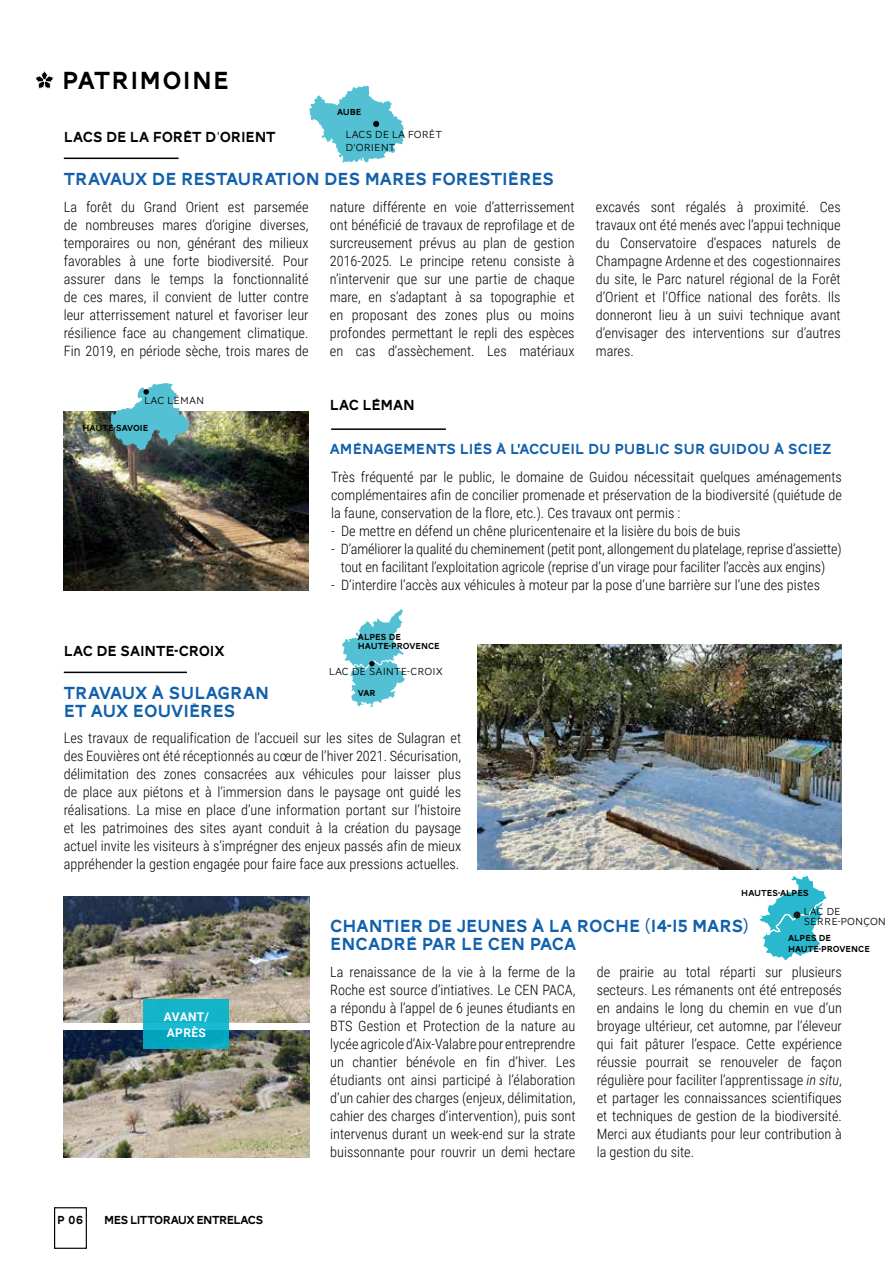
<style>
.page{position:relative;width:893px;height:1263px;background:#fff}
.page>*{position:absolute;margin:0;border:0;box-sizing:border-box;transform-origin:0 0}
.t1{font:25.5px "AW Conqueror Carved One";letter-spacing:.05em;color:#000}
.t2{font:18px/18px "AW Conqueror Carved One";color:#1160ab}
.t3{font:15px "AW Conqueror Carved One";color:#1160ab}
.t4{font:15px "AW Conqueror Carved One";letter-spacing:-.01em;color:#000}
.t5{font:300 14.25px/18px "Roboto Condensed";color:#000;text-align:justify}
.t6{font:12px "AW Conqueror Carved One";letter-spacing:-.05em;color:#000}
.t7{font:700 12px/16.5px "Roboto";letter-spacing:.035em;color:#fff}
.t8{font:300 10.5px/10.5px "AW Conqueror Sans";color:#000}
.t9{font:9px/9px "AW Conqueror Carved One";color:#000}
.s1{font-style:italic}
</style>
<div class="page">
<div style="left:54px;top:1207px;width:33px;height:42px;border:1px solid #000"></div>
<hr style="left:64px;top:158px;width:115px;height:1px;background:#000">
<hr style="left:331px;top:428px;width:115px;height:2px;background:#000">
<svg style="left:35px;top:71px;width:19px;height:18px"></svg>
<svg style="left:342px;top:609px;width:63px;height:98px"></svg>
<img style="left:64px;top:411px;width:245px;height:179px">
<svg style="left:111px;top:383px;width:79px;height:67px"></svg>
<img style="left:477px;top:644px;width:365px;height:226px">
<hr style="left:64px;top:672px;width:123px;height:1px;background:#000">
<img style="left:64px;top:896px;width:245px;height:126px">
<img style="left:64px;top:1031px;width:245px;height:126px">
<div style="left:143px;top:999px;width:86px;height:50px;background:linear-gradient(to bottom,#1ab9cd,#04a7c0)"></div>
<svg style="left:759px;top:875px;width:68px;height:86px"></svg>
<div style="left:793px;top:911px;width:7px;height:7px;background:#1c1c1c;border-radius:50%"></div>
<svg style="left:309px;top:86px;width:95px;height:76px"></svg>
<h1 class="t1" style="left:62px;top:69px;width:169px">PATRIMOINE</h1>
<p class="t9" style="left:337px;top:108px;width:26px">AUBE</p>
<p class="t8" style="left:345px;top:128px;width:98px;line-height:12.6px">LACS DE LA FORÊT<br>D'ORIENT</p>
<p class="t4" style="left:64px;top:130px;width:213px">LACS DE LA FORÊT D'ORIENT</p>
<p class="t2" style="left:64px;top:172px;width:492px">TRAVAUX DE RESTAURATION DES MARES FORESTIÈRES</p>
<p class="t5" style="left:64px;top:198px;width:246px">La forêt du Grand Orient est parsemée de nombreuses mares d’origine diverses, temporaires ou non, générant des milieux favorables à une forte biodiversité. Pour assurer dans le temps la fonctionnalité de ces mares, il convient de lutter contre leur atterrissement naturel et favoriser leur résilience face au changement climatique.<br>Fin 2019, en période sèche, trois mares de</p>
<p class="t5" style="left:330px;top:198px;width:246px">nature différente en voie d’atterrissement ont bénéficié de travaux de reprofilage et de surcreusement prévus au plan de gestion 2016-2025. Le principe retenu consiste à n’intervenir que sur une partie de chaque mare, en s’adaptant à sa topographie et en proposant des zones plus ou moins profondes permettant le repli des espèces en cas d’assèchement. Les matériaux</p>
<p class="t5" style="left:596px;top:198px;width:246px">excavés sont régalés à proximité. Ces travaux ont été menés avec l’appui technique du Conservatoire d’espaces naturels de Champagne Ardenne et des cogestionnaires du site, le Parc naturel régional de la Forêt d’Orient et l’Office national des forêts. Ils donneront lieu à un suivi technique avant d’envisager des interventions sur d’autres mares.</p>
<p class="t8" style="left:144px;top:396px;width:62px">LAC LÉMAN</p>
<p class="t9" style="left:83px;top:424px;width:67px">HAUTE-SAVOIE</p>
<p class="t4" style="left:64px;top:644px;width:162px">LAC DE SAINTE-CROIX</p>
<p class="t2" style="left:64px;top:686px;width:207px">TRAVAUX À SULAGRAN<br>ET AUX EOUVIÈRES</p>
<p class="t4" style="left:330px;top:399px;width:87px">LAC LÉMAN</p>
<p class="t3" style="left:330px;top:442px;width:503px">AMÉNAGEMENTS LIÉS À L’ACCUEIL DU PUBLIC SUR GUIDOU À SCIEZ</p>
<p class="t5" style="left:331px;top:468px;width:512px">Très fréquenté par le public, le domaine de Guidou nécessitait quelques aménagements complémentaires afin de concilier promenade et préservation de la biodiversité (quiétude de la faune, conservation de la flore, etc.). Ces travaux ont permis :</p>
<p class="t5" style="left:331px;top:522px;width:411px">- De mettre en défend un chêne pluricentenaire et la lisière du bois de buis</p>
<p class="t5" style="left:331px;top:540px;width:512px;text-align:center">- D’améliorer la qualité du cheminement (petit pont, allongement du platelage, reprise d’assiette) tout en facilitant l’exploitation agricole (reprise d’un virage pour faciliter l’accès aux engins)</p>
<p class="t5" style="left:331px;top:576px;width:490px">- D’interdire l’accès aux véhicules à moteur par la pose d’une barrière sur l’une des pistes</p>
<p class="t9" style="left:358px;top:633px;width:84px">ALPES DE<br>HAUTE-PROVENCE</p>
<p class="t8" style="left:329px;top:666px;width:116px">LAC DE SAINTE-CROIX</p>
<p class="t9" style="left:358px;top:690px;width:19px">VAR</p>
<p class="t5" style="left:64px;top:729px;width:399px">Les travaux de requalification de l’accueil sur les sites de Sulagran et des Eouvières ont été réceptionnés au cœur de l’hiver 2021. Sécurisation, délimitation des zones consacrées aux véhicules pour laisser plus de place aux piétons et à l’immersion dans le paysage ont guidé les réalisations. La mise en place d’une information portant sur l’histoire et les patrimoines des sites ayant conduit à la création du paysage actuel invite les visiteurs à s’imprégner des enjeux passés afin de mieux appréhender la gestion engagée pour faire face aux pressions actuelles.</p>
<p class="t7" style="left:164px;top:1008px;width:47px">AVANT/<br>APRÈS</p>
<p class="t6" style="left:57px;top:1214px;width:28px">P 06</p>
<p class="t6" style="left:104px;top:1215px;width:160px">MES LITTORAUX ENTRELACS</p>
<p class="t9" style="left:741px;top:889px;width:69px">HAUTES-ALPES</p>
<p class="t9" style="left:788px;top:933px;width:84px;line-height:10.8px">ALPES DE<br>HAUTE-PROVENCE</p>
<p class="t8" style="left:803px;top:906px;width:84px">LAC DE<br>SERRE-PONÇON</p>
<p class="t2" style="left:330px;top:918px;width:420px">CHANTIER DE JEUNES À LA ROCHE (14-15 MARS)<br>ENCADRÉ PAR LE CEN PACA</p>
<p class="t5" style="left:330px;top:963px;width:247px">La renaissance de la vie à la ferme de la Roche est source d’intiatives. Le CEN PACA, a répondu à l’appel de 6 jeunes étudiants en BTS Gestion et Protection de la nature au lycée agricole d’Aix-Valabre pour entreprendre un chantier bénévole en fin d’hiver. Les étudiants ont ainsi participé à l’élaboration d’un cahier des charges (enjeux, délimitation, cahier des charges d’intervention), puis sont intervenus durant un week-end sur la strate buissonnante pour rouvrir un demi hectare</p>
<p class="t5" style="left:597px;top:963px;width:247px">de prairie au total réparti sur plusieurs secteurs. Les rémanents ont été entreposés en andains le long du chemin en vue d’un broyage ultérieur, cet automne, par l’éleveur qui fait pâturer l’espace. Cette expérience réussie pourrait se renouveler de façon régulière pour faciliter l’apprentissage <span class="s1">in situ</span>, et partager les connaissances scientifiques et techniques de gestion de la biodiversité.<br>Merci aux étudiants pour leur contribution à la gestion du site.</p>
</div>
